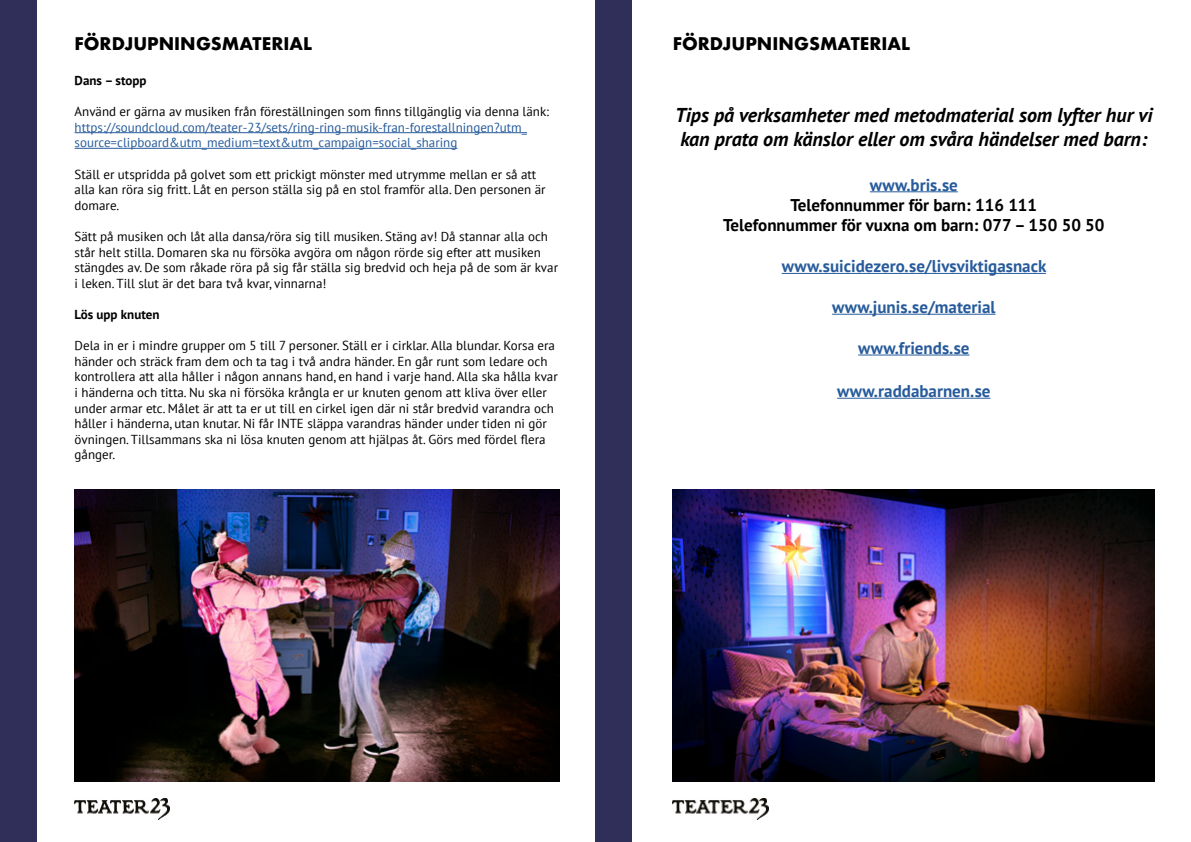
<style>
.page{position:relative;width:1191px;height:842px;background:#fff}
.page>*{position:absolute;margin:0;border:0;box-sizing:border-box;transform-origin:0 0}
.t1{font:italic 700 20px/24px "PT Sans";color:#000}
.t2{font:700 17px "PT Sans";color:#275b9b}
.t3{font:700 17px/20.4px "PT Sans";color:#000;text-align:center}
.t4{font:700 17px "Futura";color:#000}
.t5{font:13px/15.6px "PT Sans";color:#000}
.t6{font:13px/15.6px "PT Sans";color:#275b9b}
.t7{font:700 13px "PT Sans";color:#000}
</style>
<div class="page">
<img style="left:75px;top:798px;width:95px;height:21px">
<hr style="left:75px;top:132px;width:452px;height:1px;background:#275b9b">
<hr style="left:75px;top:148px;width:382px;height:1px;background:#275b9b">
<div style="left:595px;top:0;width:36px;height:842px;background:#2f2f5a"></div>
<hr style="left:870px;top:191px;width:87px;height:1px;background:#275b9b">
<hr style="left:781px;top:273px;width:265px;height:1px;background:#275b9b">
<hr style="left:832px;top:314px;width:163px;height:1px;background:#275b9b">
<hr style="left:858px;top:355px;width:111px;height:1px;background:#275b9b">
<hr style="left:837px;top:398px;width:153px;height:1px;background:#275b9b">
<img style="left:672px;top:798px;width:96px;height:21px">
<img style="left:672px;top:490px;width:482px;height:291px">
<img style="left:75px;top:490px;width:484px;height:291px">
<div style="left:0;top:0;width:36px;height:842px;background:#2f2f5a"></div>
<h2 class="t4" style="left:75px;top:31px;width:239px">FÖRDJUPNINGSMATERIAL</h2>
<p class="t7" style="left:75px;top:72px;width:73px">Dans – stopp</p>
<p class="t5" style="left:75px;top:103px;width:476px">Använd er gärna av musiken från föreställningen som finns tillgänglig via denna länk:</p>
<p class="t6" style="left:75px;top:119px;width:454px">https://soundcloud.com/teater-23/sets/ring-ring-musik-fran-forestallningen?utm_ source=clipboard&amp;utm_medium=text&amp;utm_campaign=social_sharing</p>
<p class="t5" style="left:75px;top:166px;width:472px">Ställ er utspridda på golvet som ett prickigt mönster med utrymme mellan er så att alla kan röra sig fritt. Låt en person ställa sig på en stol framför alla. Den personen är domare.</p>
<p class="t5" style="left:75px;top:228px;width:485px">Sätt på musiken och låt alla dansa/röra sig till musiken. Stäng av! Då stannar alla och står helt stilla. Domaren ska nu försöka avgöra om någon rörde sig efter att musiken stängdes av. De som råkade röra på sig får ställa sig bredvid och heja på de som är kvar i leken. Till slut är det bara två kvar, vinnarna!</p>
<p class="t7" style="left:75px;top:306px;width:86px">Lös upp knuten</p>
<p class="t5" style="left:75px;top:337px;width:485px">Dela in er i mindre grupper om 5 till 7 personer. Ställ er i cirklar. Alla blundar. Korsa era händer och sträck fram dem och ta tag i två andra händer. En går runt som ledare och kontrollera att alla håller i någon annans hand, en hand i varje hand. Alla ska hålla kvar i händerna och titta. Nu ska ni försöka krångla er ur knuten genom att kliva över eller under armar etc. Målet är att ta er ut till en cirkel igen där ni står bredvid varandra och håller i händerna, utan knutar. Ni får INTE släppa varandras händer under tiden ni gör övningen. Tillsammans ska ni lösa knuten genom att hjälpas åt. Görs med fördel flera gånger.</p>
<h2 class="t4" style="left:672px;top:31px;width:239px">FÖRDJUPNINGSMATERIAL</h2>
<h1 class="t1" style="left:675px;top:103px;width:479px">Tips på verksamheter med metodmaterial som lyfter hur vi kan prata om känslor eller om svåra händelser med barn:</h1>
<h2 class="t2" style="left:870px;top:173px;width:89px">www.bris.se</h2>
<h2 class="t3" style="left:723px;top:194px;width:383px">Telefonnummer för barn: 116 111<br>Telefonnummer för vuxna om barn: 077 – 150 50 50</h2>
<h2 class="t2" style="left:781px;top:255px;width:266px">www.suicidezero.se/livsviktigasnack</h2>
<h2 class="t2" style="left:832px;top:296px;width:165px">www.junis.se/material</h2>
<h2 class="t2" style="left:858px;top:336px;width:113px">www.friends.se</h2>
<h2 class="t2" style="left:837px;top:380px;width:155px">www.raddabarnen.se</h2>
</div>
